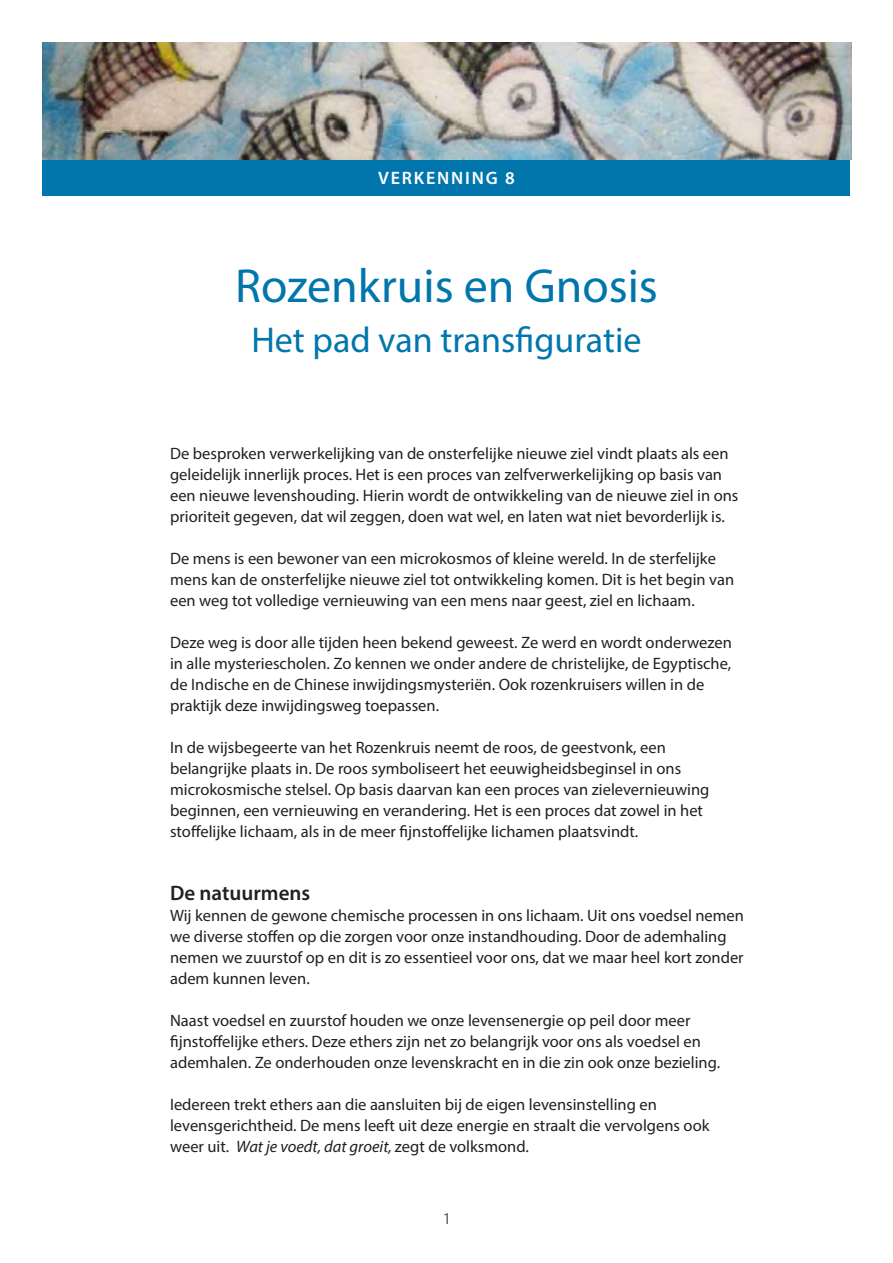
<style>
.page{position:relative;width:893px;height:1263px;background:#fff}
.page>*{position:absolute;margin:0;border:0;box-sizing:border-box;transform-origin:0 0}
.t1{font:48px "Myriad Pro";color:#0076ac}
.t2{font:36px "Myriad Pro";color:#0076ac}
.t3{font:600 21px "Myriad Pro";color:#231f20}
.t4{font:600 18px "Myriad Pro";letter-spacing:.1em;color:#fff}
.t5{font:16.5px/21px "Myriad Pro";color:#231f20}
.t6{font:16.5px "Myriad Pro";color:#57585a}
.s1{font-style:italic}
</style>
<div class="page">
<div style="left:43px;top:157px;width:807px;height:39px;background:#0076ac"></div>
<img style="left:43px;top:43px;width:808px;height:117px">
<p class="t4" style="left:378px;top:167px;width:138px">VERKENNING 8</p>
<p class="t1" style="left:235px;top:257px;width:424px">Rozenkruis en Gnosis</p>
<p class="t2" style="left:251px;top:318px;width:392px">Het pad van transfiguratie</p>
<p class="t5" style="left:170px;top:443px;width:570px">De besproken verwerkelijking van de onsterfelijke nieuwe ziel vindt plaats als een geleidelijk innerlijk proces. Het is een proces van zelfverwerkelijking op basis van een nieuwe levenshouding. Hierin wordt de ontwikkeling van de nieuwe ziel in ons prioriteit gegeven, dat wil zeggen, doen wat wel, en laten wat niet bevorderlijk is.</p>
<p class="t5" style="left:170px;top:548px;width:566px">De mens is een bewoner van een microkosmos of kleine wereld. In de sterfelijke mens kan de onsterfelijke nieuwe ziel tot ontwikkeling komen. Dit is het begin van een weg tot volledige vernieuwing van een mens naar geest, ziel en lichaam.</p>
<p class="t5" style="left:170px;top:632px;width:563px">Deze weg is door alle tijden heen bekend geweest. Ze werd en wordt onderwezen in alle mysteriescholen. Zo kennen we onder andere de christelijke, de Egyptische, de Indische en de Chinese inwijdingsmysteriën. Ook rozenkruisers willen in de praktijk deze inwijdingsweg toepassen.</p>
<p class="t5" style="left:170px;top:737px;width:541px">In de wijsbegeerte van het Rozenkruis neemt de roos, de geestvonk, een belangrijke plaats in. De roos symboliseert het eeuwigheidsbeginsel in ons microkosmische stelsel. Op basis daarvan kan een proces van zielevernieuwing beginnen, een vernieuwing en verandering. Het is een proces dat zowel in het stoffelijke lichaam, als in de meer fijnstoffelijke lichamen plaatsvindt.</p>
<p class="t3" style="left:170px;top:879px;width:142px">De natuurmens</p>
<p class="t5" style="left:170px;top:905px;width:575px">Wij kennen de gewone chemische processen in ons lichaam. Uit ons voedsel nemen we diverse stoffen op die zorgen voor onze instandhouding. Door de ademhaling nemen we zuurstof op en dit is zo essentieel voor ons, dat we maar heel kort zonder adem kunnen leven.</p>
<p class="t5" style="left:170px;top:1010px;width:552px">Naast voedsel en zuurstof houden we onze levensenergie op peil door meer fijnstoffelijke ethers. Deze ethers zijn net zo belangrijk voor ons als voedsel en ademhalen. Ze onderhouden onze levenskracht en in die zin ook onze bezieling.</p>
<p class="t5" style="left:170px;top:1094px;width:541px">Iedereen trekt ethers aan die aansluiten bij de eigen levensinstelling en levensgerichtheid. De mens leeft uit deze energie en straalt die vervolgens ook weer uit. <span class="s1">Wat je voedt, dat groeit,</span> zegt de volksmond.</p>
<p class="t6" style="left:443px;top:1208px;width:10px">1</p>
</div>
